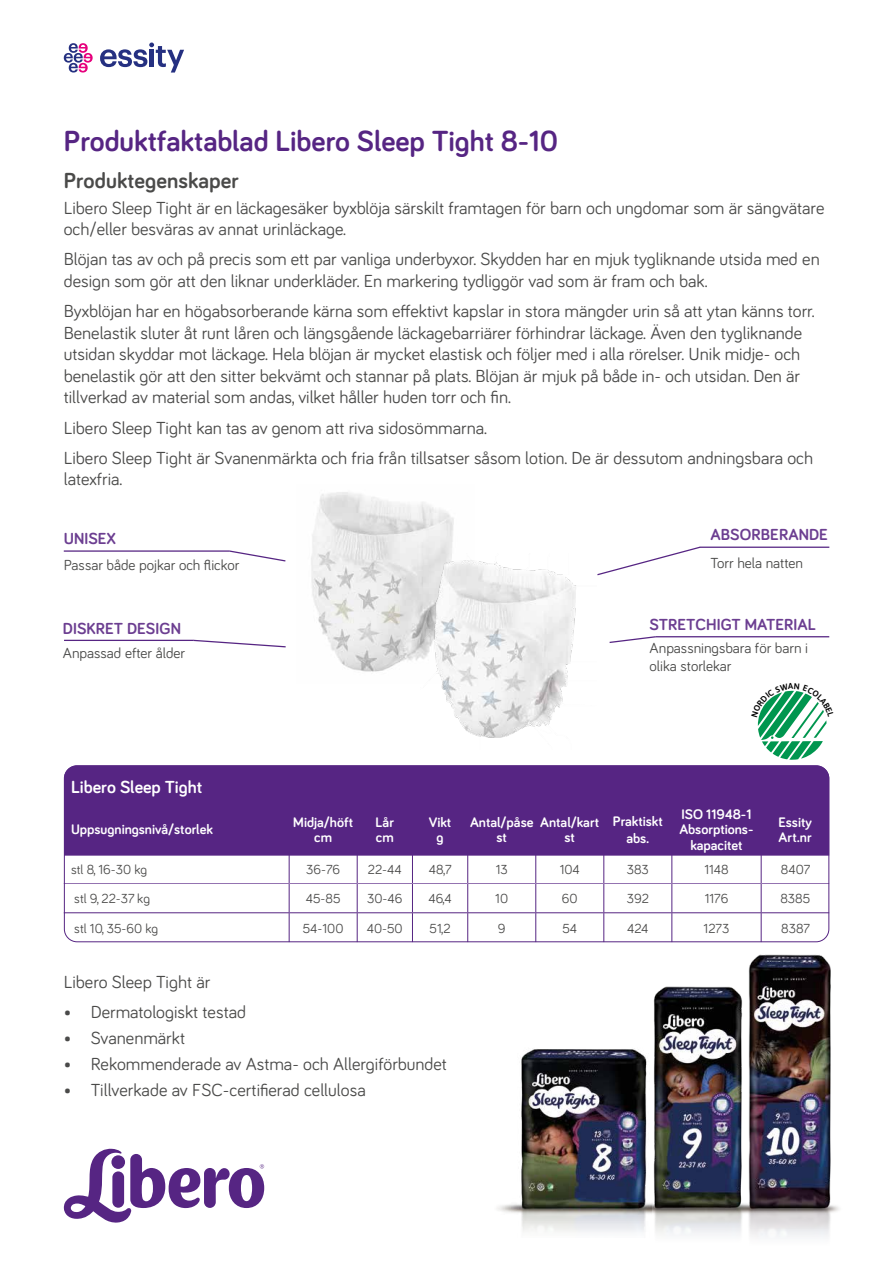
<style>
.page{position:relative;width:893px;height:1263px;background:#fff}
.page>*{position:absolute;margin:0;border:0;box-sizing:border-box;transform-origin:0 0}
.t1{font:700 30px "Bariol";color:#562583}
.t2{font:700 22.5px "Bariol";letter-spacing:.005em;color:#4a4a49}
.t3{font:18px/21.6px "Bariol";color:#4a4a49}
.t4{font:700 18px "Bariol";color:#fff}
.t5{font:700 16.5px "Bariol";letter-spacing:.005em;color:#6c3e91}
.t6{font:15px/18px "Bariol";color:#4a4a49}
.t7{font:700 14.25px/15.5px "Bariol";color:#fff;text-align:center}
.t8{font:13.5px "Bariol";color:#4a4a49}
</style>
<div class="page">
<img style="left:709px;top:936px;width:130px;height:301px">
<img style="left:652px;top:962px;width:127px;height:275px">
<svg style="left:100px;top:43px;width:84px;height:30px"></svg>
<svg style="left:64px;top:43px;width:29px;height:30px"></svg>
<svg style="left:64px;top:1148px;width:200px;height:75px"></svg>
<img style="left:497px;top:1049px;width:155px;height:183px">
<img style="left:311px;top:492px;width:143px;height:180px">
<img style="left:421px;top:553px;width:155px;height:185px">
<hr style="left:64px;top:550px;width:166px;height:2px;background:#562583">
<svg style="left:228px;top:550px;width:58px;height:12px"></svg>
<hr style="left:64px;top:640px;width:130px;height:1px;background:#562583">
<svg style="left:192px;top:639px;width:94px;height:9px"></svg>
<hr style="left:656px;top:636px;width:173px;height:1px;background:#562583">
<svg style="left:609px;top:636px;width:48px;height:7px"></svg>
<svg style="left:597px;top:546px;width:105px;height:30px"></svg>
<hr style="left:700px;top:547px;width:129px;height:1px;background:#562583">
<div style="left:64px;top:766px;width:765px;height:90px;background:#562583"></div>
<hr style="left:64px;top:912px;width:225px;height:1px;background:#562583">
<hr style="left:289px;top:912px;width:68px;height:1px;background:#562583">
<hr style="left:357px;top:912px;width:55px;height:1px;background:#562583">
<hr style="left:412px;top:912px;width:56px;height:1px;background:#562583">
<hr style="left:468px;top:912px;width:68px;height:1px;background:#562583">
<hr style="left:536px;top:912px;width:68px;height:1px;background:#562583">
<hr style="left:604px;top:912px;width:68px;height:1px;background:#562583">
<hr style="left:672px;top:912px;width:89px;height:1px;background:#562583">
<hr style="left:761px;top:912px;width:68px;height:1px;background:#562583">
<svg style="left:289px;top:854px;width:1px;height:86px"></svg>
<svg style="left:357px;top:854px;width:1px;height:86px"></svg>
<svg style="left:412px;top:854px;width:1px;height:86px"></svg>
<svg style="left:467px;top:854px;width:1px;height:86px"></svg>
<svg style="left:535px;top:854px;width:1px;height:86px"></svg>
<svg style="left:603px;top:854px;width:1px;height:86px"></svg>
<svg style="left:671px;top:854px;width:1px;height:86px"></svg>
<svg style="left:761px;top:854px;width:1px;height:86px"></svg>
<hr style="left:64px;top:883px;width:225px;height:1px;background:#9473b1">
<hr style="left:289px;top:883px;width:68px;height:1px;background:#9473b1">
<hr style="left:357px;top:883px;width:55px;height:1px;background:#9473b1">
<hr style="left:412px;top:883px;width:56px;height:1px;background:#9473b1">
<hr style="left:468px;top:883px;width:68px;height:1px;background:#9473b1">
<hr style="left:536px;top:883px;width:68px;height:1px;background:#9473b1">
<hr style="left:604px;top:883px;width:68px;height:1px;background:#9473b1">
<hr style="left:672px;top:883px;width:89px;height:1px;background:#9473b1">
<hr style="left:761px;top:883px;width:68px;height:1px;background:#9473b1">
<div style="left:64px;top:765px;width:765px;height:177px;border:1px solid #562583;border-radius:13px"></div>
<svg style="left:757px;top:690px;width:70px;height:70px"></svg>
<h1 class="t1" style="left:64px;top:121px;width:496px">Produktfaktablad Libero Sleep Tight 8-10</h1>
<p class="t2" style="left:64px;top:165px;width:177px">Produktegenskaper</p>
<p class="t3" style="left:64px;top:196px;width:762px">Libero Sleep Tight är en läckagesäker byxblöja särskilt framtagen för barn och ungdomar som är sängvätare och/eller besväras av annat urinläckage.</p>
<p class="t3" style="left:64px;top:248px;width:757px">Blöjan tas av och på precis som ett par vanliga underbyxor. Skydden har en mjuk tygliknande utsida med en design som gör att den liknar underkläder. En markering tydliggör vad som är fram och bak.</p>
<p class="t3" style="left:64px;top:299px;width:752px">Byxblöjan har en högabsorberande kärna som effektivt kapslar in stora mängder urin så att ytan känns torr.<br>Benelastik sluter åt runt låren och längsgående läckagebarriärer förhindrar läckage. Även den tygliknande utsidan skyddar mot läckage. Hela blöjan är mycket elastisk och följer med i alla rörelser. Unik midje- och benelastik gör att den sitter bekvämt och stannar på plats. Blöjan är mjuk på både in- och utsidan. Den är tillverkad av material som andas, vilket håller huden torr och fin.</p>
<p class="t3" style="left:64px;top:412px;width:751px;line-height:30.2px">Libero Sleep Tight kan tas av genom att riva sidosömmarna.<br>Libero Sleep Tight är Svanenmärkta och fria från tillsatser såsom lotion. De är dessutom andningsbara och</p>
<p class="t3" style="left:64px;top:468px;width:60px">latexfria.</p>
<p class="t5" style="left:64px;top:527px;width:53px">UNISEX</p>
<p class="t6" style="left:64px;top:555px;width:177px">Passar både pojkar och flickor</p>
<p class="t5" style="left:63px;top:617px;width:120px">DISKRET DESIGN</p>
<p class="t6" style="left:63px;top:643px;width:124px">Anpassad efter ålder</p>
<p class="t5" style="left:710px;top:523px;width:119px">ABSORBERANDE</p>
<p class="t6" style="left:710px;top:553px;width:94px">Torr hela natten</p>
<p class="t5" style="left:650px;top:613px;width:168px">STRETCHIGT MATERIAL</p>
<p class="t6" style="left:650px;top:638px;width:160px">Anpassningsbara för barn i olika storlekar</p>
<p class="t4" style="left:71px;top:775px;width:133px">Libero Sleep Tight</p>
<p class="t7" style="left:71px;top:821px;width:143px">Uppsugningsnivå/storlek</p>
<p class="t7" style="left:293px;top:813px;width:61px">Midja/höft cm</p>
<p class="t7" style="left:376px;top:813px;width:20px;text-align:left">Lår cm</p>
<p class="t7" style="left:429px;top:813px;width:24px">Vikt g</p>
<p class="t7" style="left:470px;top:813px;width:65px">Antal/påse st</p>
<p class="t7" style="left:540px;top:813px;width:61px">Antal/kart st</p>
<p class="t7" style="left:613px;top:812px;width:51px;line-height:16.5px">Praktiskt abs.</p>
<p class="t7" style="left:680px;top:806px;width:75px">ISO 11948-1<br>Absorptions&shy;kapacitet</p>
<p class="t7" style="left:778px;top:813px;width:35px;text-align:left">Essity<br>Art.nr</p>
<p class="t8" style="left:71px;top:860px;width:78px">stl 8, 16-30 kg</p>
<p class="t8" style="left:306px;top:860px;width:36px">36-76</p>
<p class="t8" style="left:368px;top:860px;width:35px">22-44</p>
<p class="t8" style="left:429px;top:860px;width:24px">48,7</p>
<p class="t8" style="left:496px;top:860px;width:14px">13</p>
<p class="t8" style="left:560px;top:860px;width:22px">104</p>
<p class="t8" style="left:627px;top:860px;width:24px">383</p>
<p class="t8" style="left:704px;top:860px;width:26px">1148</p>
<p class="t8" style="left:781px;top:860px;width:31px">8407</p>
<p class="t8" style="left:74px;top:890px;width:77px">stl 9, 22-37 kg</p>
<p class="t8" style="left:306px;top:890px;width:36px">45-85</p>
<p class="t8" style="left:367px;top:890px;width:37px">30-46</p>
<p class="t8" style="left:428px;top:890px;width:25px">46,4</p>
<p class="t8" style="left:495px;top:890px;width:14px">10</p>
<p class="t8" style="left:562px;top:890px;width:17px">60</p>
<p class="t8" style="left:627px;top:890px;width:24px">392</p>
<p class="t8" style="left:705px;top:890px;width:25px">1176</p>
<p class="t8" style="left:780px;top:890px;width:31px">8385</p>
<p class="t8" style="left:74px;top:919px;width:85px">stl 10, 35-60 kg</p>
<p class="t8" style="left:303px;top:919px;width:42px">54-100</p>
<p class="t8" style="left:367px;top:919px;width:37px">40-50</p>
<p class="t8" style="left:430px;top:919px;width:23px">51,2</p>
<p class="t8" style="left:498px;top:919px;width:9px">9</p>
<p class="t8" style="left:562px;top:919px;width:16px">54</p>
<p class="t8" style="left:627px;top:919px;width:23px">424</p>
<p class="t8" style="left:704px;top:919px;width:27px">1273</p>
<p class="t8" style="left:781px;top:919px;width:30px">8387</p>
<p class="t3" style="left:64px;top:970px;width:148px">Libero Sleep Tight är</p>
<p class="t3" style="left:64px;top:1000px;width:184px">• Dermatologiskt testad</p>
<p class="t3" style="left:64px;top:1026px;width:123px">• Svanenmärkt</p>
<p class="t3" style="left:64px;top:1052px;width:385px">• Rekommenderade av Astma- och Allergiförbundet</p>
<p class="t3" style="left:64px;top:1078px;width:303px">• Tillverkade av FSC-certifierad cellulosa</p>
</div>
